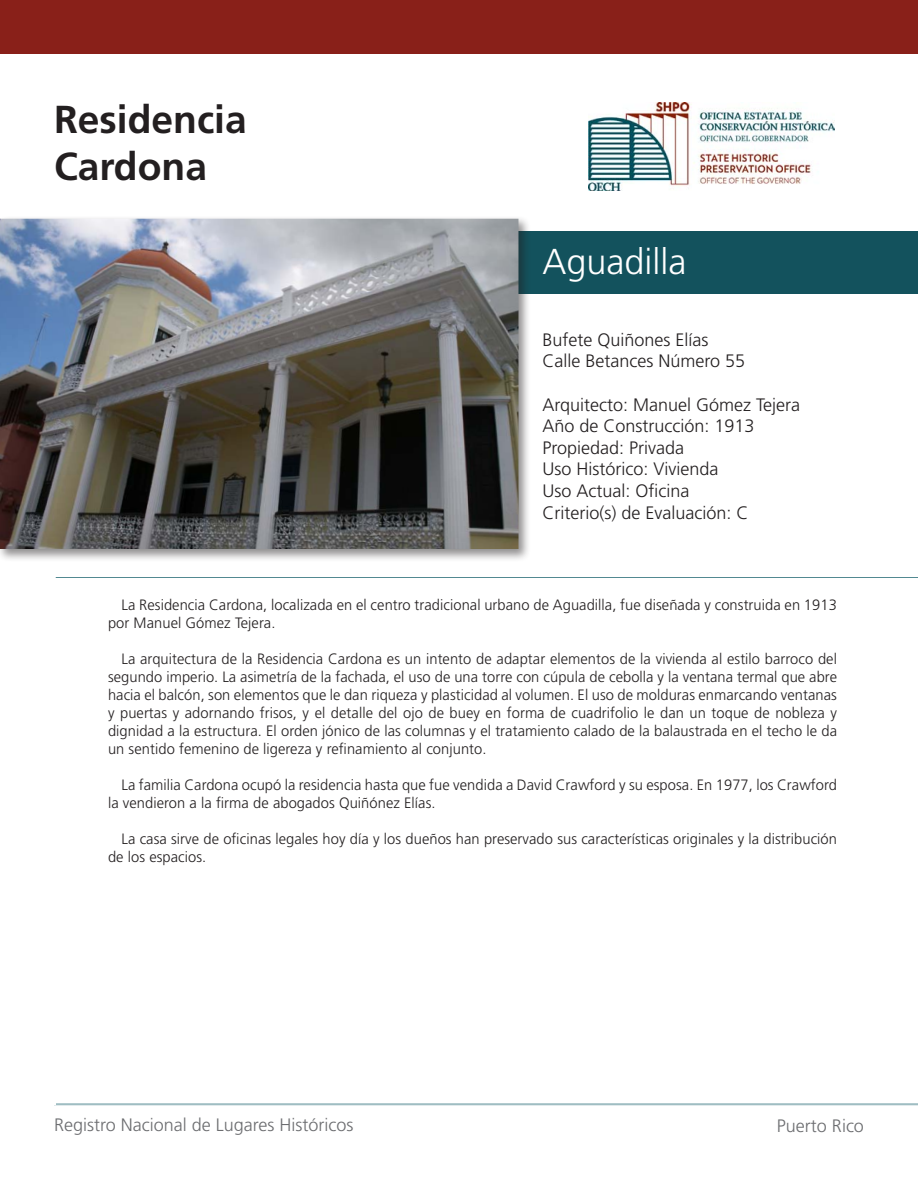
<style>
.page{position:relative;width:918px;height:1188px;background:#fff}
.page>*{position:absolute;margin:0;border:0;box-sizing:border-box;transform-origin:0 0}
.t1{font:700 39px/46.8px "Frutiger";color:#231f20}
.Heading_1{font:300 36px "Frutiger";color:#fff}
.Body_Text{font:300 18px "Frutiger";color:#231f20}
.t2{font:300 18px "Frutiger";color:#6c6d70}
.t3{font:300 15px/18px "Frutiger";letter-spacing:.005em;color:#231f20}
</style>
<div class="page">
<div style="left:0;top:0;width:918px;height:53px;background:#892019"></div>
<svg style="left:54px;top:1103px;width:864px;height:3px;background:#bbd0d4"></svg>
<img style="left:588px;top:102px;width:246px;height:88px">
<svg style="left:55px;top:577px;width:863px;height:1px"></svg>
<div style="left:461px;top:231px;width:457px;height:63px;background:#13525d"></div>
<div style="left:0;top:215px;width:538px;height:353px;background:#231f20;opacity:.5"></div>
<img style="left:0;top:219px;width:519px;height:330px">
<p class="t1" style="left:54px;top:95px;width:194px">Residencia<br>Cardona</p>
<p class="Heading_1" style="left:542px;top:241px;width:146px">Aguadilla</p>
<p class="Body_Text" style="left:542px;top:329px;width:168px">Bufete Quiñones Elías</p>
<p class="Body_Text" style="left:542px;top:351px;width:204px">Calle Betances Número 55</p>
<p class="Body_Text" style="left:542px;top:394px;width:259px">Arquitecto: Manuel Gómez Tejera</p>
<p class="Body_Text" style="left:542px;top:416px;width:214px">Año de Construcción: 1913</p>
<p class="Body_Text" style="left:542px;top:437px;width:143px">Propiedad: Privada</p>
<p class="Body_Text" style="left:542px;top:459px;width:178px">Uso Histórico: Vivienda</p>
<p class="Body_Text" style="left:542px;top:481px;width:149px">Uso Actual: Oficina</p>
<p class="Body_Text" style="left:542px;top:502px;width:208px">Criterio(s) de Evaluación: C</p>
<p class="t3" style="left:108px;top:596px;width:730px;text-indent:14px">La Residencia Cardona, localizada en el centro tradicional urbano de Aguadilla, fue diseñada y construida en 1913 por Manuel Gómez Tejera.</p>
<p class="t3" style="left:108px;top:650px;width:731px;text-align:justify;text-indent:13px">La arquitectura de la Residencia Cardona es un intento de adaptar elementos de la vivienda al estilo barroco del segundo imperio. La asimetría de la fachada, el uso de una torre con cúpula de cebolla y la ventana termal que abre hacia el balcón, son elementos que le dan riqueza y plasticidad al volumen. El uso de molduras enmarcando ventanas y puertas y adornando frisos, y el detalle del ojo de buey en forma de cuadrifolio le dan un toque de nobleza y dignidad a la estructura. El orden jónico de las columnas y el tratamiento calado de la balaustrada en el techo le da un sentido femenino de ligereza y refinamiento al conjunto.</p>
<p class="t3" style="left:108px;top:776px;width:730px;text-indent:13px">La familia Cardona ocupó la residencia hasta que fue vendida a David Crawford y su esposa. En 1977, los Crawford la vendieron a la firma de abogados Quiñónez Elías.</p>
<p class="t3" style="left:108px;top:830px;width:731px;text-indent:13px">La casa sirve de oficinas legales hoy día y los dueños han preservado sus características originales y la distribución de los espacios.</p>
<p class="t2" style="left:54px;top:1115px;width:301px">Registro Nacional de Lugares Históricos</p>
<p class="t2" style="left:777px;top:1116px;width:89px">Puerto Rico</p>
</div>
